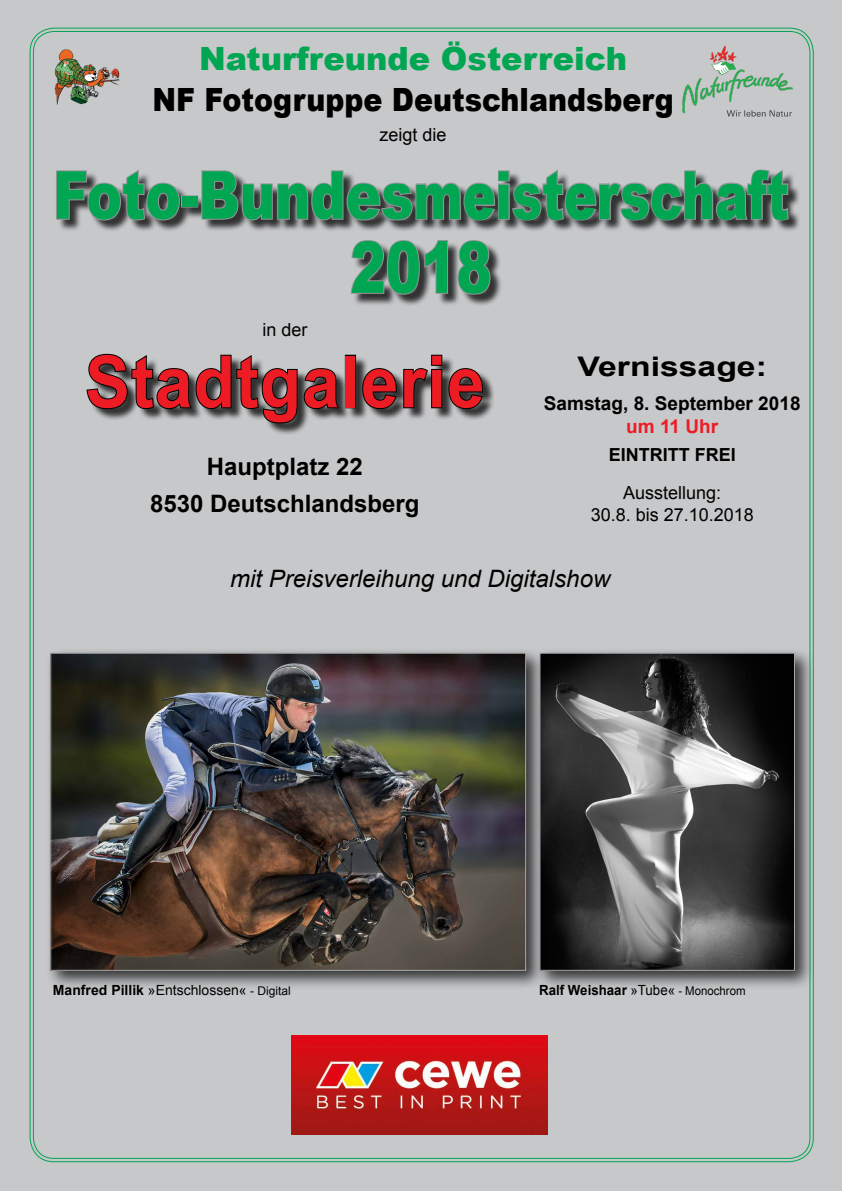
<style>
.page{position:relative;width:842px;height:1191px;background:#c7c8ca}
.page>*{position:absolute;margin:0;border:0;box-sizing:border-box;transform-origin:0 0}
.t1{font:700 72px "Arial";letter-spacing:.02em;color:#ed1c24;scale:.93 1}
.t2{font:900 71.2px "Arial";color:#00a651;scale:.74 1}
.t3{font:900 66.2px "Arial";color:#00a651;scale:.8 1}
.t4{font:900 32px "Arial";color:#000;scale:.89 1}
.t5{font:900 32px "Arial";color:#00a651}
.t6{font:700 27px "Arial";color:#000;scale:1.25 1}
.t7{font:700 24px/37.3px "Arial";color:#000;text-align:center}
.t8{font:italic 24px "Arial";color:#000}
.t9{font:700 19px "Arial";color:#000}
.t10{font:700 19px "Arial";color:#ed1c24}
.t11{font:18px/21.6px "Arial";color:#000;text-align:center}
.t12{font:700 18px "Arial";color:#000}
.t13{font:14px "Arial";color:#000}
.t14{font:700 14px "Arial";color:#000;scale:.95 1}
.s1{font-weight:700}
.s2{font-size:12px}
.s3{font-weight:400}
.s4{font-weight:400;font-size:12px}
</style>
<div class="page">
<div style="left:58px;top:171px;width:743px;height:136px;background:#000;opacity:.75"></div>
<svg style="left:56px;top:169px;width:125px;height:53px"></svg>
<div style="left:181px;top:195px;width:17px;height:12px;border:2px solid #95979a"></div>
<svg style="left:200px;top:169px;width:590px;height:53px"></svg>
<svg style="left:349px;top:238px;width:100px;height:58px"></svg>
<svg style="left:456px;top:239px;width:36px;height:57px"></svg>
<div style="left:89px;top:355px;width:406px;height:81px;background:#000;opacity:.75"></div>
<svg style="left:86px;top:353px;width:254px;height:71px"></svg>
<div style="left:345px;top:355px;width:11px;height:53px;border:2px solid #000"></div>
<svg style="left:361px;top:354px;width:123px;height:56px"></svg>
<img style="left:54px;top:49px;width:65px;height:56px">
<div style="left:534px;top:647px;width:280px;height:343px;background:#000;opacity:.75"></div>
<img style="left:545px;top:655px;width:248px;height:313px">
<div style="left:540px;top:653px;width:255px;height:317px;border:1px solid #a7a9ac"></div>
<div style="left:45px;top:647px;width:500px;height:343px;background:#000;opacity:.75"></div>
<img style="left:53px;top:655px;width:471px;height:313px">
<div style="left:51px;top:653px;width:475px;height:317px;border:1px solid #a7a9ac"></div>
<img style="left:682px;top:45px;width:111px;height:72px">
<img style="left:291px;top:1035px;width:257px;height:99px">
<h3 class="t5" style="left:199px;top:35px;width:429px">Naturfreunde Österreich</h3>
<h3 class="t4" style="left:152px;top:76px;width:587px">NF Fotogruppe Deutschlandsberg</h3>
<p class="t11" style="left:380px;top:124px;width:69px">zeigt die</p>
<h3 class="t3" style="left:53px;top:147px;width:921px">Foto-Bundesmeisterschaft</h3>
<h2 class="t2" style="left:350px;top:216px;width:193px">2018</h2>
<p class="t11" style="left:262px;top:319px;width:47px">in der</p>
<h1 class="t1" style="left:85px;top:334px;width:431px">Stadtgalerie</h1>
<h3 class="t6" style="left:577px;top:349px;width:153px">Vernissage:</h3>
<p class="t9" style="left:544px;top:391px;width:258px">Samstag, 8. September 2018</p>
<p class="t10" style="left:626px;top:414px;width:93px">um 11 Uhr</p>
<p class="t12" style="left:609px;top:442px;width:129px">EINTRITT FREI</p>
<p class="t11" style="left:591px;top:482px;width:165px">Ausstellung:<br>30.8. bis 27.10.2018</p>
<h3 class="t7" style="left:150px;top:449px;width:271px">Hauptplatz 22<br>8530 Deutschlandsberg</h3>
<h3 class="t8" style="left:230px;top:563px;width:382px">mit Preisverleihung und Digitalshow</h3>
<p class="t13" style="left:53px;top:981px;width:239px"><span class="s1">Manfred Pillik</span> »Entschlossen« <span class="s2">- Digital</span></p>
<p class="t14" style="left:539px;top:980px;width:219px">Ralf Weishaar <span class="s3">»Tube«</span> <span class="s4">- Monochrom</span></p>
</div>
